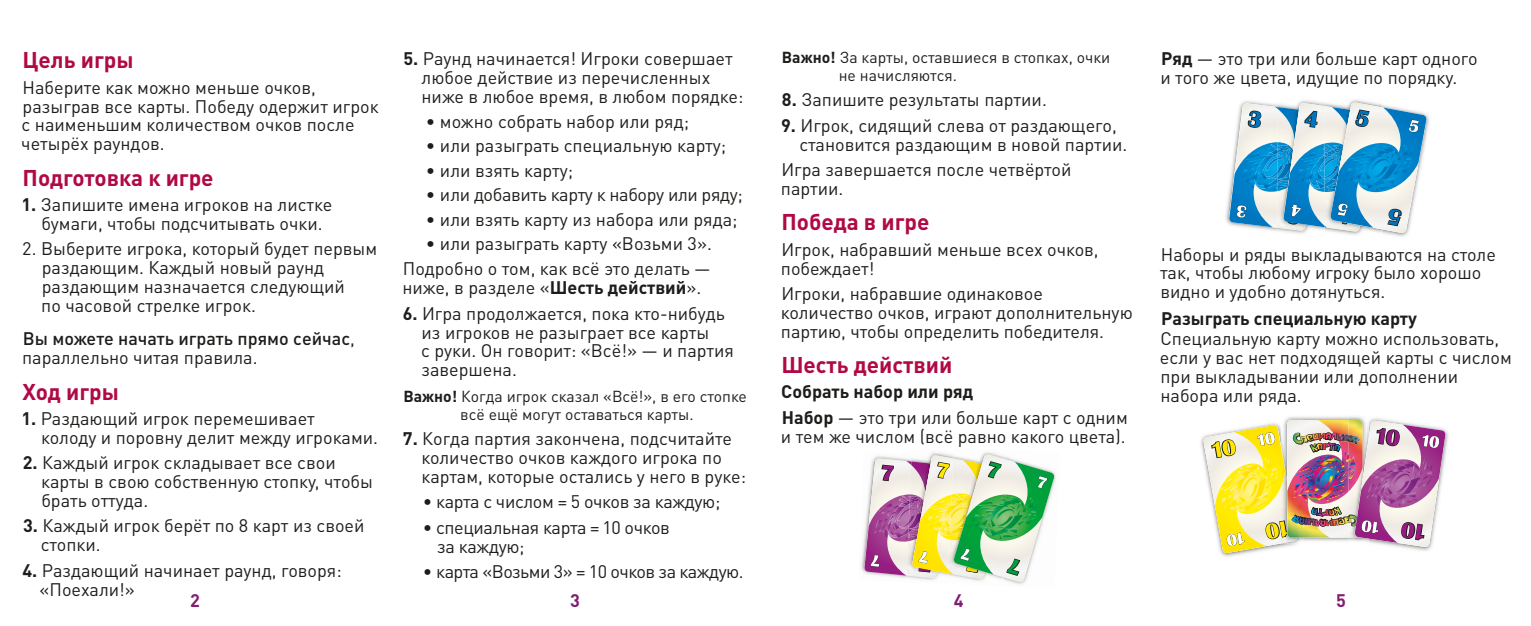
<style>
.page{position:relative;width:1531px;height:626px;background:#fff}
.page>*{position:absolute;margin:0;border:0;box-sizing:border-box;transform-origin:0 0}
.t1{font:700 22.5px "DIN Pro";color:#b00945}
.t2{font:18px/18.9px "DIN Pro";color:#1d1d1b}
.t3{font:18px/18.9px "DIN Pro";letter-spacing:-.02em;color:#1d1d1b}
.t4{font:500 18px/18.9px "DIN Pro";color:#1d1d1b}
.t5{font:18px "DIN Pro";letter-spacing:-.03em;color:#1d1d1b}
.t6{font:700 18px "DIN Pro";color:#1d1d1b}
.t7{font:700 18px "DIN Pro";color:#811f71}
.t8{font:15.75px/18px "DIN Pro";color:#1d1d1b;text-align:center}
.s1{font-weight:700}
.s2{font-weight:400}
</style>
<div class="page">
<img style="left:861px;top:539px;width:3px;height:33px">
<svg style="left:864px;top:454px;width:190px;height:128px"></svg>
<img style="left:1225px;top:101px;width:31px;height:123px">
<img style="left:1343px;top:99px;width:87px;height:138px">
<svg style="left:1229px;top:102px;width:198px;height:131px"></svg>
<img style="left:1201px;top:437px;width:2px;height:18px">
<img style="left:1221px;top:553px;width:27px;height:4px">
<img style="left:1372px;top:418px;width:77px;height:41px">
<img style="left:1348px;top:415px;width:17px;height:4px">
<img style="left:1203px;top:419px;width:242px;height:134px">
<img style="left:1341px;top:433px;width:19px;height:11px">
<p class="t8" style="left:839px;top:48px;width:273px;text-align:left;text-indent:-57px"><span class="s1">Важно!</span> За карты, оставшиеся в стопках, очки не начисляются.</p>
<p class="t2" style="left:782px;top:90px;width:266px"><span class="s1">8.</span> Запишите результаты партии.</p>
<p class="t2" style="left:799px;top:115px;width:329px;text-indent:-18px"><span class="s1">9.</span> Игрок, сидящий слева от раздающего, становится раздающим в новой партии.</p>
<p class="t2" style="left:781px;top:159px;width:292px">Игра завершается после четвёртой партии.</p>
<p class="t1" style="left:781px;top:207px;width:150px">Победа в игре</p>
<p class="t2" style="left:781px;top:239px;width:319px">Игрок, набравший меньше всех очков, побеждает!</p>
<p class="t2" style="left:781px;top:283px;width:353px">Игроки, набравшие одинаковое количество очков, играют дополнительную партию, чтобы определить победителя.</p>
<p class="t1" style="left:781px;top:349px;width:172px">Шесть действий</p>
<p class="t2" style="left:781px;top:378px;width:348px;line-height:25.2px"><span class="s1">Собрать набор или ряд<br>Набор</span> — это три или больше карт с одним</p>
<p class="t2" style="left:781px;top:425px;width:346px">и тем же числом (всё равно какого цвета).</p>
<p class="t2" style="left:1160px;top:48px;width:319px"><span class="s1">Ряд</span> — это три или больше карт одного и того же цвета, идущие по порядку.</p>
<p class="t2" style="left:421px;top:48px;width:323px;text-indent:-18px"><span class="s1">5.</span> Раунд начинается! Игроки совершает любое действие из перечисленных ниже в любое время, в любом порядке:</p>
<p class="t2" style="left:426px;top:111px;width:265px">• можно собрать набор или ряд;</p>
<p class="t2" style="left:426px;top:136px;width:302px">• или разыграть специальную карту;</p>
<p class="t2" style="left:426px;top:160px;width:149px">• или взять карту;</p>
<p class="t3" style="left:426px;top:184px;width:318px">• или добавить карту к набору или ряду;</p>
<p class="t2" style="left:426px;top:209px;width:313px">• или взять карту из набора или ряда;</p>
<p class="t2" style="left:403px;top:230px;width:310px;line-height:25.2px;text-align:right">• или разыграть карту «Возьми 3».<br>Подробно о том, как всё это делать —</p>
<p class="t2" style="left:402px;top:277px;width:300px">ниже, в разделе «<span class="s1">Шесть действий</span>».</p>
<p class="t2" style="left:421px;top:302px;width:314px;text-indent:-18px"><span class="s1">6.</span> Игра продолжается, пока кто-нибудь из игроков не разыграет все карты<br>с руки. Он говорит: «Всё!» — и партия завершена.</p>
<p class="t8" style="left:403px;top:386px;width:345px"><span class="s1">Важно!</span> Когда игрок сказал «Всё!», в его стопке всё ещё могут оставаться карты.</p>
<p class="t2" style="left:421px;top:428px;width:326px;text-indent:-19px"><span class="s1">7.</span> Когда партия закончена, подсчитайте количество очков каждого игрока по картам, которые остались у него в руке:</p>
<p class="t3" style="left:423px;top:491px;width:299px">• карта с числом = 5 очков за каждую;</p>
<p class="t3" style="left:437px;top:516px;width:234px;text-indent:-15px">• специальная карта = 10 очков за каждую;</p>
<p class="t5" style="left:423px;top:558px;width:322px">• карта «Возьми 3» = 10 очков за каждую.</p>
<p class="t1" style="left:23px;top:45px;width:113px">Цель игры</p>
<p class="t2" style="left:21px;top:77px;width:359px">Наберите как можно меньше очков, разыграв все карты. Победу одержит игрок с наименьшим количеством очков после четырёх раундов.</p>
<p class="t1" style="left:23px;top:162px;width:193px">Подготовка к игре</p>
<p class="t2" style="left:21px;top:194px;width:312px;text-align:center"><span class="s1">1.</span> Запишите имена игроков на листке бумаги, чтобы подсчитывать очки.</p>
<p class="t2" style="left:41px;top:238px;width:337px;text-indent:-19px">2. Выберите игрока, который будет первым раздающим. Каждый новый раунд раздающим назначается следующий<br>по часовой стрелке игрок.</p>
<p class="t4" style="left:22px;top:328px;width:334px">Вы можете начать играть прямо сейчас<span class="s2">, параллельно читая правила.</span></p>
<p class="t1" style="left:22px;top:376px;width:98px">Ход игры</p>
<p class="t2" style="left:41px;top:408px;width:338px;text-indent:-20px"><span class="s1">1.</span> Раздающий игрок перемешивает<br>колоду и поровну делит между игроками.</p>
<p class="t2" style="left:41px;top:452px;width:333px;text-indent:-19px"><span class="s1">2.</span> Каждый игрок складывает все свои карты в свою собственную стопку, чтобы брать оттуда.</p>
<p class="t2" style="left:41px;top:515px;width:325px;text-indent:-18px"><span class="s1">3.</span> Каждый игрок берёт по 8 карт из своей стопки.</p>
<p class="t2" style="left:40px;top:559px;width:304px;text-indent:-17px"><span class="s1">4.</span> Раздающий начинает раунд, говоря: «Поехали!»</p>
<p class="t2" style="left:1160px;top:243px;width:337px">Наборы и ряды выкладываются на столе так, чтобы любому игроку было хорошо видно и удобно дотянуться.</p>
<p class="t6" style="left:1161px;top:306px;width:257px">Разыграть специальную карту</p>
<p class="t2" style="left:1160px;top:328px;width:353px">Специальную карту можно использовать, если у вас нет подходящей карты с числом при выкладывании или дополнении набора или ряда.</p>
<p class="t7" style="left:190px;top:587px;width:11px">2</p>
<p class="t7" style="left:570px;top:587px;width:11px">3</p>
<p class="t7" style="left:954px;top:587px;width:11px">4</p>
<p class="t7" style="left:1336px;top:587px;width:11px">5</p>
</div>
